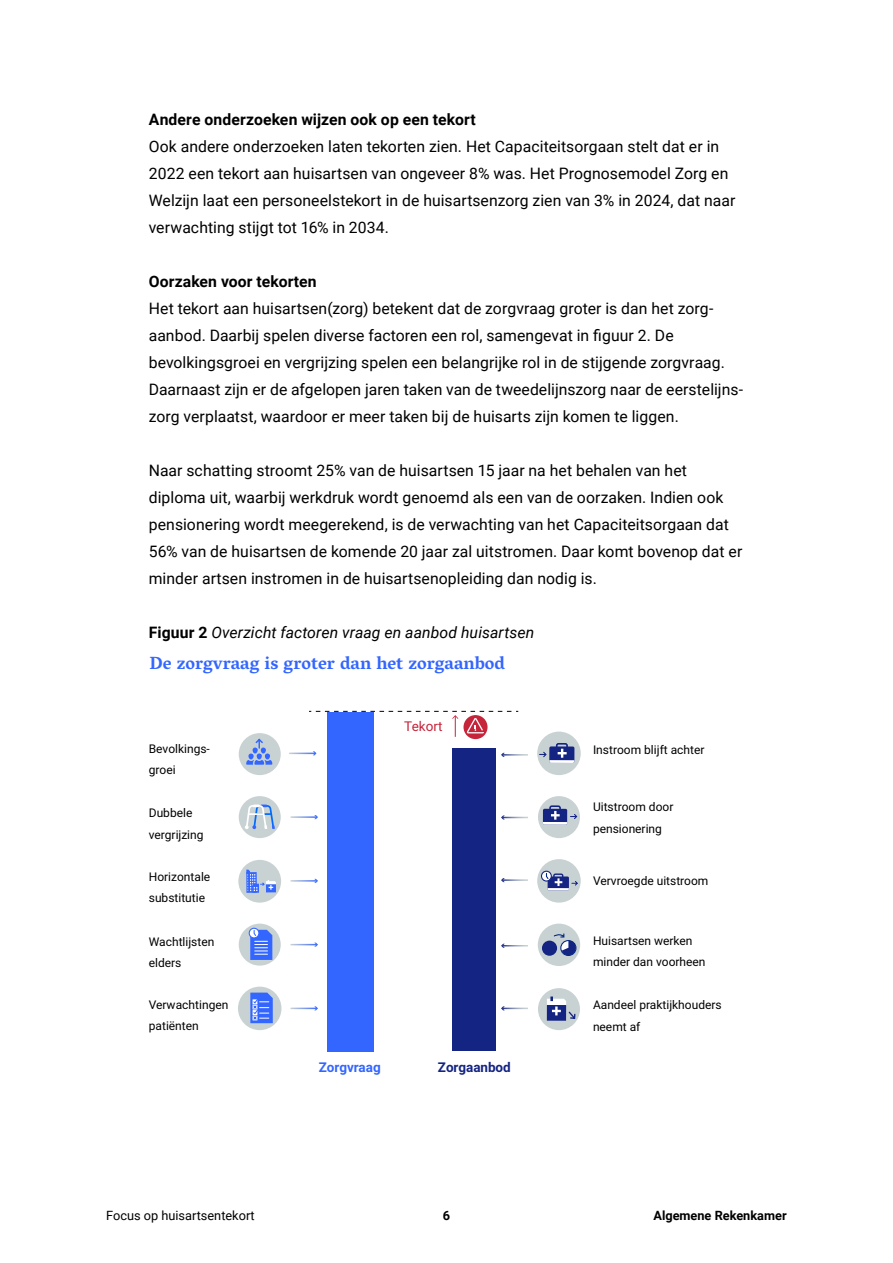
<style>
.page{position:relative;width:893px;height:1263px;background:#fff}
.page>*{position:absolute;margin:0;border:0;box-sizing:border-box;transform-origin:0 0}
.t1{font:700 18px "Vesper Libre";color:#36f}
.AR_02_Broodtekst{font:15.75px/27px "Roboto";letter-spacing:.005em;color:#000}
.AR_02_Tussenkop__h3{font:700 15.75px "Roboto";letter-spacing:.01em;color:#000}
.AR_02_Figuur_Kop_en_nr___figuurtitel_is_{font:italic 15.75px "Roboto";letter-spacing:.005em;color:#000}
.t2{font:700 13.5px "Roboto";letter-spacing:-.005em;color:#142482}
.t3{font:700 13.5px "Roboto";letter-spacing:-.005em;color:#36f}
.t4{font:13.5px "Roboto";color:#c6243b}
.t5{font:12.75px "Roboto";color:#000}
.t6{font:700 12.75px "Roboto";color:#000}
.t7{font:12px/21.3px "Roboto";color:#000}
.s1{font-weight:700;font-style:normal}
</style>
<div class="page">
<div style="left:327px;top:712px;width:46px;height:339px;background:#36f"></div>
<div style="left:452px;top:749px;width:43px;height:302px;background:#142482"></div>
<svg style="left:289px;top:751px;width:27px;height:4px"></svg>
<svg style="left:314px;top:815px;width:4px;height:4px"></svg>
<svg style="left:314px;top:879px;width:4px;height:4px"></svg>
<svg style="left:291px;top:942px;width:27px;height:5px"></svg>
<svg style="left:291px;top:1006px;width:27px;height:4px"></svg>
<svg style="left:501px;top:1006px;width:27px;height:4px"></svg>
<svg style="left:501px;top:944px;width:27px;height:4px"></svg>
<svg style="left:501px;top:878px;width:4px;height:4px"></svg>
<svg style="left:501px;top:815px;width:27px;height:4px"></svg>
<svg style="left:501px;top:753px;width:4px;height:4px"></svg>
<div style="left:538px;top:924px;width:42px;height:42px;background:#c9d2d3;border-radius:50%"></div>
<div style="left:542px;top:940px;width:15px;height:16px;background:#142482;border-radius:50%"></div>
<svg style="left:553px;top:933px;width:23px;height:22px"></svg>
<div style="left:560px;top:940px;width:16px;height:16px;border:1px solid #052681;border-radius:50%"></div>
<div style="left:239px;top:924px;width:42px;height:42px;background:#c9d2d3;border-radius:50%"></div>
<div style="left:249px;top:928px;width:10px;height:10px;border:1px solid #36f;border-radius:50%"></div>
<svg style="left:250px;top:929px;width:22px;height:31px"></svg>
<div style="left:238px;top:860px;width:43px;height:43px;background:#c9d2d3;border-radius:50%"></div>
<svg style="left:246px;top:870px;width:30px;height:23px"></svg>
<div style="left:239px;top:796px;width:42px;height:42px;background:#c9d2d3;border-radius:50%"></div>
<svg style="left:245px;top:804px;width:30px;height:26px"></svg>
<div style="left:239px;top:733px;width:42px;height:42px;background:#c9d2d3;border-radius:50%"></div>
<svg style="left:246px;top:737px;width:27px;height:28px"></svg>
<div style="left:238px;top:987px;width:43px;height:43px;background:#c9d2d3;border-radius:50%"></div>
<svg style="left:250px;top:992px;width:23px;height:31px"></svg>
<div style="left:538px;top:988px;width:42px;height:42px;background:#c9d2d3;border-radius:50%"></div>
<div style="left:547px;top:1005px;width:19px;height:16px;background:#485699"></div>
<svg style="left:547px;top:996px;width:29px;height:24px"></svg>
<div style="left:538px;top:796px;width:42px;height:42px;background:#c9d2d3;border-radius:50%"></div>
<div style="left:549px;top:805px;width:12px;height:7px;border:2px solid #142482;border-radius:2px"></div>
<div style="left:543px;top:809px;width:24px;height:16px;background:#142482;border-radius:2px"></div>
<hr style="left:543px;top:822px;width:24px;height:3px;background:#fff">
<svg style="left:551px;top:811px;width:9px;height:9px"></svg>
<svg style="left:570px;top:814px;width:8px;height:5px"></svg>
<div style="left:537px;top:732px;width:44px;height:43px;background:#c9d2d3;border-radius:50%"></div>
<div style="left:556px;top:743px;width:12px;height:7px;border:2px solid #142482;border-radius:2px"></div>
<div style="left:549px;top:746px;width:25px;height:17px;background:#142482;border-radius:2px"></div>
<hr style="left:549px;top:760px;width:25px;height:3px;background:#fff">
<svg style="left:558px;top:749px;width:9px;height:9px"></svg>
<svg style="left:539px;top:751px;width:8px;height:7px"></svg>
<div style="left:537px;top:859px;width:44px;height:44px;background:#c9d2d3;border-radius:50%"></div>
<div style="left:553px;top:873px;width:10px;height:6px;border:1px solid #142482;border-radius:2px"></div>
<div style="left:548px;top:876px;width:21px;height:14px;background:#142482"></div>
<hr style="left:548px;top:888px;width:21px;height:2px;background:#fff">
<svg style="left:555px;top:878px;width:7px;height:8px"></svg>
<svg style="left:571px;top:881px;width:7px;height:5px"></svg>
<svg style="left:541px;top:871px;width:10px;height:10px"></svg>
<div style="left:541px;top:871px;width:11px;height:10px;border:1px solid #142482;border-radius:50%"></div>
<svg style="left:545px;top:872px;width:4px;height:8px"></svg>
<div style="left:463px;top:715px;width:24px;height:24px;background:#c6243b;border-radius:50%"></div>
<svg style="left:309px;top:711px;width:209px;height:26px"></svg>
<h3 class="AR_02_Tussenkop__h3" style="left:149px;top:108px;width:328px">Andere onderzoeken wijzen ook op een tekort</h3>
<p class="AR_02_Broodtekst" style="left:149px;top:132px;width:588px">Ook andere onderzoeken laten tekorten zien. Het Capaciteitsorgaan stelt dat er in 2022 een tekort aan huisartsen van ongeveer 8% was. Het Prognosemodel Zorg en Welzijn laat een personeelstekort in de huisartsenzorg zien van 3% in 2024, dat naar verwachting stijgt tot 16% in 2034.</p>
<h3 class="AR_02_Tussenkop__h3" style="left:149px;top:270px;width:169px">Oorzaken voor tekorten</h3>
<p class="AR_02_Broodtekst" style="left:149px;top:294px;width:596px">Het tekort aan huisartsen(zorg) betekent dat de zorgvraag groter is dan het zorg&shy;aanbod. Daarbij spelen diverse factoren een rol, samengevat in figuur 2. De bevolkingsgroei en vergrijzing spelen een belangrijke rol in de stijgende zorgvraag.<br>Daarnaast zijn er de afgelopen jaren taken van de tweedelijnszorg naar de eerstelijns&shy;zorg verplaatst, waardoor er meer taken bij de huisarts zijn komen te liggen.</p>
<p class="AR_02_Broodtekst" style="left:149px;top:456px;width:595px">Naar schatting stroomt 25% van de huisartsen 15 jaar na het behalen van het diploma uit, waarbij werkdruk wordt genoemd als een van de oorzaken. Indien ook pensionering wordt meegerekend, is de verwachting van het Capaciteitsorgaan dat 56% van de huisartsen de komende 20 jaar zal uitstromen. Daar komt bovenop dat er minder artsen instromen in de huisartsenopleiding dan nodig is.</p>
<h4 class="AR_02_Figuur_Kop_en_nr___figuurtitel_is_" style="left:149px;top:621px;width:387px"><span class="s1">Figuur 2</span> Overzicht factoren vraag en aanbod huisartsen</h4>
<p class="t1" style="left:149px;top:651px;width:357px">De zorgvraag is groter dan het zorgaanbod</p>
<p class="t4" style="left:404px;top:717px;width:40px">Tekort</p>
<p class="t7" style="left:149px;top:737px;width:63px">Bevolkings&shy;groei</p>
<p class="t7" style="left:593px;top:739px;width:113px">Instroom blijft achter</p>
<p class="t7" style="left:149px;top:802px;width:56px">Dubbele vergrijzing</p>
<p class="t7" style="left:593px;top:796px;width:82px">Uitstroom door pensionering</p>
<p class="t7" style="left:149px;top:865px;width:63px">Horizontale substitutie</p>
<p class="t7" style="left:593px;top:869px;width:117px">Vervroegde uitstroom</p>
<p class="t7" style="left:149px;top:930px;width:67px">Wachtlijsten elders</p>
<p class="t7" style="left:593px;top:929px;width:114px">Huisartsen werken minder dan voorheen</p>
<p class="t7" style="left:149px;top:994px;width:81px">Verwachtingen patiënten</p>
<p class="t7" style="left:593px;top:994px;width:130px">Aandeel praktijkhouders neemt af</p>
<p class="t3" style="left:319px;top:1057px;width:63px">Zorgvraag</p>
<p class="t2" style="left:438px;top:1057px;width:74px">Zorgaanbod</p>
<p class="t5" style="left:106px;top:1207px;width:150px">Focus op huisartsentekort</p>
<p class="t6" style="left:443px;top:1207px;width:9px">6</p>
<p class="t6" style="left:653px;top:1207px;width:135px">Algemene Rekenkamer</p>
</div>
